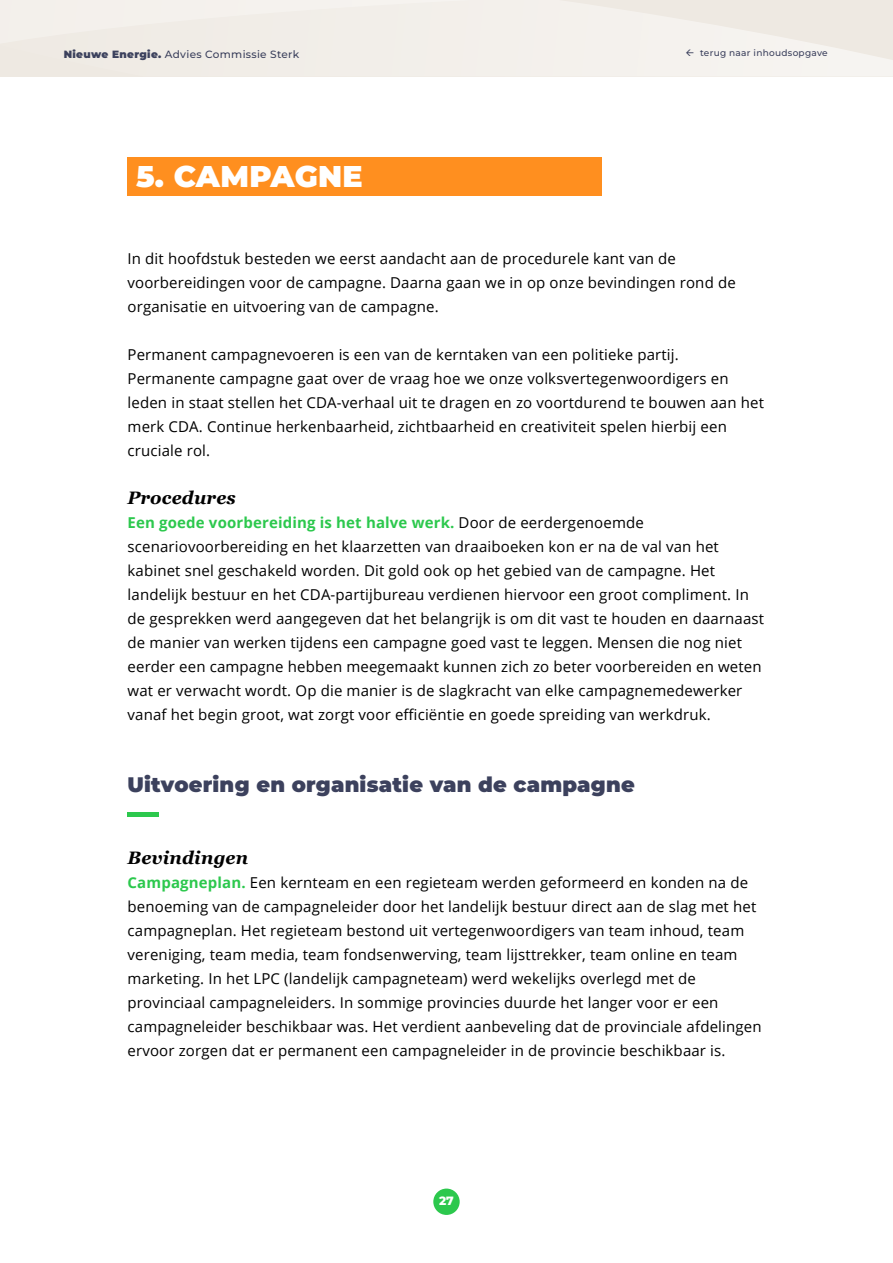
<style>
.page{position:relative;width:893px;height:1263px;background:#fff}
.page>*{position:absolute;margin:0;border:0;box-sizing:border-box;transform-origin:0 0}
.t1{font:900 30px "Montserrat";letter-spacing:.01em;color:#fff}
.t2{font:900 21px "Montserrat";letter-spacing:.01em;color:#3c415d}
.t3{font:italic 700 18px "Georgia";letter-spacing:.01em;color:#000}
.t4{font:15px/24px "Open Sans";letter-spacing:.01em;color:#000}
.t5{font:800 12px "Montserrat";color:#fff}
.t6{font:500 10.5px "Montserrat";letter-spacing:.03em;color:#3c415d}
.t7{font:500 9px "Montserrat";letter-spacing:.03em;color:#3c415d}
.s1{font-weight:900}
.s2{font-weight:700;color:#2cc84d}
</style>
<div class="page">
<hr style="left:128px;top:812px;width:31px;height:4px;background:#2cc84d">
<div style="left:128px;top:157px;width:474px;height:38px;background:#ff8f1f"></div>
<div style="left:433px;top:1188px;width:27px;height:27px;background:#2cc84d;border-radius:50%"></div>
<div style="left:0;top:57px;width:893px;height:20px;background:#f2efea"></div>
<div style="left:0;top:0;width:893px;height:57px;background:#f2efea"></div>
<p class="t6" style="left:64px;top:47px;width:237px"><span class="s1">Nieuwe Energie.</span> Advies Commissie Sterk</p>
<p class="t7" style="left:700px;top:47px;width:129px">terug naar inhoudsopgave</p>
<h1 class="t1" style="left:136px;top:156px;width:228px">5. CAMPAGNE</h1>
<p class="t4" style="left:128px;top:246px;width:610px">In dit hoofdstuk besteden we eerst aandacht aan de procedurele kant van de voorbereidingen voor de campagne. Daarna gaan we in op onze bevindingen rond de organisatie en uitvoering van de campagne.</p>
<p class="t4" style="left:128px;top:342px;width:638px">Permanent campagnevoeren is een van de kerntaken van een politieke partij.<br>Permanente campagne gaat over de vraag hoe we onze volksvertegenwoordigers en leden in staat stellen het CDA-verhaal uit te dragen en zo voortdurend te bouwen aan het merk CDA. Continue herkenbaarheid, zichtbaarheid en creativiteit spelen hierbij een cruciale rol.</p>
<p class="t3" style="left:128px;top:484px;width:110px">Procedures</p>
<p class="t4" style="left:128px;top:510px;width:638px"><span class="s2">Een goede voorbereiding is het halve werk.</span> Door de eerdergenoemde scenariovoorbereiding en het klaarzetten van draaiboeken kon er na de val van het kabinet snel geschakeld worden. Dit gold ook op het gebied van de campagne. Het landelijk bestuur en het CDA-partijbureau verdienen hiervoor een groot compliment. In de gesprekken werd aangegeven dat het belangrijk is om dit vast te houden en daarnaast de manier van werken tijdens een campagne goed vast te leggen. Mensen die nog niet eerder een campagne hebben meegemaakt kunnen zich zo beter voorbereiden en weten wat er verwacht wordt. Op die manier is de slagkracht van elke campagnemedewerker vanaf het begin groot, wat zorgt voor efficiëntie en goede spreiding van werkdruk.</p>
<h2 class="t2" style="left:128px;top:771px;width:509px">Uitvoering en organisatie van de campagne</h2>
<p class="t3" style="left:128px;top:844px;width:122px">Bevindingen</p>
<p class="t4" style="left:128px;top:870px;width:636px"><span class="s2">Campagneplan.</span> Een kernteam en een regieteam werden geformeerd en konden na de benoeming van de campagneleider door het landelijk bestuur direct aan de slag met het campagneplan. Het regieteam bestond uit vertegenwoordigers van team inhoud, team vereniging, team media, team fondsenwerving, team lijsttrekker, team online en team marketing. In het LPC (landelijk campagneteam) werd wekelijks overlegd met de provinciaal campagneleiders. In sommige provincies duurde het langer voor er een campagneleider beschikbaar was. Het verdient aanbeveling dat de provinciale afdelingen ervoor zorgen dat er permanent een campagneleider in de provincie beschikbaar is.</p>
<p class="t5" style="left:439px;top:1193px;width:16px">27</p>
</div>
